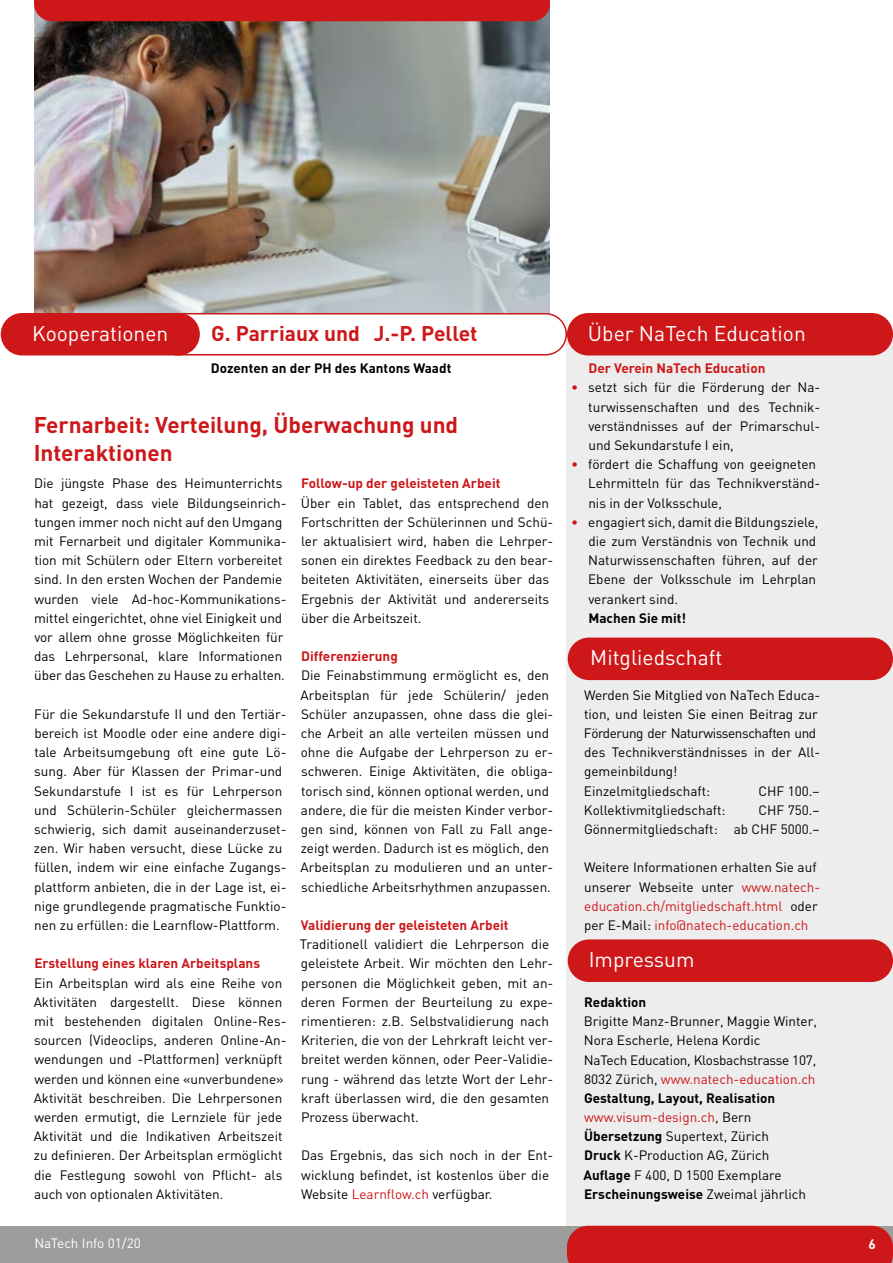
<style>
.page{position:relative;width:893px;height:1263px;background:#fff}
.page>*{position:absolute;margin:0;border:0;box-sizing:border-box;transform-origin:0 0}
.t1{font:700 22.5px/28.2px "DIN";color:#cd1719}
.t2{font:21px "DIN";color:#fff}
.t3{font:700 21px "DIN";color:#cd1719}
.t4{font:13.5px/19.2px "DIN";color:#000}
.t5{font:700 13.5px "DIN";color:#cd1719}
.t6{font:700 13.5px "DIN";color:#000}
.t7{font:13.5px "DIN";color:#fff}
.t8{font:700 13.5px "DIN";color:#fff}
.s1{color:#cd1719}
.s2{font-weight:700}
</style>
<div class="page">
<img style="left:35px;top:21px;width:515px;height:292px">
<div style="left:34px;top:0;width:516px;height:21px;background:#cd1719"></div>
<div style="left:567px;top:330px;width:326px;height:347px;background:#ededed"></div>
<div style="left:567px;top:959px;width:326px;height:297px;background:#ededed"></div>
<div style="left:0;top:1226px;width:626px;height:37px;background:#9d9d9c"></div>
<svg style="left:184px;top:313px;width:383px;height:42px"></svg>
<div style="left:567px;top:1226px;width:326px;height:37px;background:#cd1719"></div>
<div style="left:1px;top:313px;width:199px;height:42px;background:#cd1719;border-radius:21px"></div>
<div style="left:567px;top:660px;width:326px;height:319px;background:#ededed"></div>
<div style="left:568px;top:939px;width:325px;height:43px;background:#cd1719;border-radius:21px"></div>
<div style="left:568px;top:637px;width:325px;height:43px;background:#cd1719;border-radius:21px"></div>
<div style="left:567px;top:313px;width:326px;height:42px;background:#cd1719;border-radius:21px"></div>
<h2 class="t2" style="left:32px;top:320px;width:138px">Kooperationen</h2>
<h2 class="t3" style="left:211px;top:319px;width:268px">G. Parriaux und J.-P. Pellet</h2>
<p class="t6" style="left:211px;top:359px;width:242px">Dozenten an der PH des Kantons Waadt</p>
<h1 class="t1" style="left:34px;top:410px;width:426px">Fernarbeit: Verteilung, Überwachung und<br>Interaktionen</h1>
<p class="t4" style="left:34px;top:474px;width:254px">Die jüngste Phase des Heimunterrichts hat gezeigt, dass viele Bildungseinrich&shy;tungen immer noch nicht auf den Umgang mit Fernarbeit und digitaler Kommunika&shy;tion mit Schülern oder Eltern vorbereitet sind. In den ersten Wochen der Pandemie wurden viele Ad-hoc-Kommunikations&shy;mittel eingerichtet, ohne viel Einigkeit und vor allem ohne grosse Möglichkeiten für das Lehrpersonal, klare Informationen über das Geschehen zu Hause zu erhalten.</p>
<p class="t4" style="left:34px;top:704px;width:254px">Für die Sekundarstufe II und den Tertiär&shy;bereich ist Moodle oder eine andere digi&shy;tale Arbeitsumgebung oft eine gute Lö&shy;sung. Aber für Klassen der Primar-und Sekundarstufe I ist es für Lehrperson und Schülerin-Schüler gleichermassen schwierig, sich damit auseinanderzuset&shy;zen. Wir haben versucht, diese Lücke zu füllen, indem wir eine einfache Zugangs&shy;plattform anbieten, die in der Lage ist, ei&shy;nige grundlegende pragmatische Funktio&shy;nen zu erfüllen: die Learnflow-Plattform.</p>
<p class="t5" style="left:34px;top:955px;width:227px">Erstellung eines klaren Arbeitsplans</p>
<p class="t4" style="left:34px;top:973px;width:254px">Ein Arbeitsplan wird als eine Reihe von Aktivitäten dargestellt. Diese können mit bestehenden digitalen Online-Res&shy;sourcen (Videoclips, anderen Online-An&shy;wendungen und -Plattformen) verknüpft werden und können eine «unverbundene» Aktivität beschreiben. Die Lehrpersonen werden ermutigt, die Lernziele für jede Aktivität und die Indikativen Arbeitszeit zu definieren. Der Arbeitsplan ermöglicht die Festlegung sowohl von Pflicht- als auch von optionalen Aktivitäten.</p>
<p class="t5" style="left:301px;top:475px;width:201px">Follow-up der geleisteten Arbeit</p>
<p class="t4" style="left:301px;top:493px;width:254px">Über ein Tablet, das entsprechend den Fortschritten der Schülerinnen und Schü&shy;ler aktualisiert wird, haben die Lehrper&shy;sonen ein direktes Feedback zu den bear&shy;beiteten Aktivitäten, einerseits über das Ergebnis der Aktivität und andererseits über die Arbeitszeit.</p>
<p class="t5" style="left:301px;top:647px;width:98px">Differenzierung</p>
<p class="t4" style="left:301px;top:666px;width:254px">Die Feinabstimmung ermöglicht es, den Arbeitsplan für jede Schülerin/ jeden Schüler anzupassen, ohne dass die glei&shy;che Arbeit an alle verteilen müssen und ohne die Aufgabe der Lehrperson zu er&shy;schweren. Einige Aktivitäten, die obliga&shy;torisch sind, können optional werden, und andere, die für die meisten Kinder verbor&shy;gen sind, können von Fall zu Fall ange&shy;zeigt werden. Dadurch ist es möglich, den Arbeitsplan zu modulieren und an unter&shy;schiedliche Arbeitsrhythmen anzupassen.</p>
<p class="t5" style="left:301px;top:916px;width:209px">Validierung der geleisteten Arbeit</p>
<p class="t4" style="left:300px;top:934px;width:255px">Traditionell validiert die Lehrperson die geleistete Arbeit. Wir möchten den Lehr&shy;personen die Möglichkeit geben, mit an&shy;deren Formen der Beurteilung zu expe&shy;rimentieren: z.B. Selbstvalidierung nach Kriterien, die von der Lehrkraft leicht ver&shy;breitet werden können, oder Peer-Validie&shy;rung - während das letzte Wort der Lehr&shy;kraft überlassen wird, die den gesamten Prozess überwacht.</p>
<p class="t4" style="left:301px;top:1145px;width:254px">Das Ergebnis, das sich noch in der Ent&shy;wicklung befindet, ist kostenlos über die<br>Website <span class="s1">Learnflow.ch</span> verfügbar.</p>
<p class="t7" style="left:34px;top:1234px;width:108px">NaTech Info 01/20</p>
<h2 class="t2" style="left:588px;top:320px;width:219px">Über NaTech Education</h2>
<p class="t5" style="left:588px;top:359px;width:178px">Der Verein NaTech Education</p>
<p class="t4" style="left:588px;top:378px;width:233px;text-align:justify;text-indent:-17px"><span class="s1">•</span> setzt sich für die Förderung der Na&shy;turwissenschaften und des Technik&shy;verständnisses auf der Primarschul&shy;und Sekundarstufe I ein,</p>
<p class="t4" style="left:588px;top:454px;width:234px;text-indent:-17px"><span class="s1">•</span> fördert die Schaffung von geeigneten<br>Lehrmitteln für das Technikverständ&shy;nis in der Volksschule,</p>
<p class="t4" style="left:588px;top:512px;width:232px;text-indent:-17px"><span class="s1">•</span> engagiert sich, damit die Bildungsziele, die zum Verständnis von Technik und Naturwissenschaften führen, auf der Ebene der Volksschule im Lehrplan verankert sind.</p>
<p class="t6" style="left:588px;top:609px;width:99px">Machen Sie mit!</p>
<h2 class="t2" style="left:590px;top:644px;width:134px">Mitgliedschaft</h2>
<p class="t4" style="left:584px;top:685px;width:238px">Werden Sie Mitglied von NaTech Educa&shy;tion, und leisten Sie einen Beitrag zur<br>Förderung der Naturwissenschaften und des Technikverständnisses in der All&shy;gemeinbildung!<br>Einzelmitgliedschaft:</p>
<p class="t4" style="left:758px;top:781px;width:63px">CHF 100.–</p>
<p class="t4" style="left:584px;top:800px;width:237px;text-align:right">CHF 750.–<br>Gönnermitgliedschaft: ab CHF 5000.–</p>
<p class="t4" style="left:584px;top:858px;width:238px">Weitere Informationen erhalten Sie auf unserer Webseite unter <span class="s1">www.natech&shy;education.ch/mitgliedschaft.html</span> oder per E-Mail: <span class="s1">info@natech-education.ch</span></p>
<h2 class="t2" style="left:589px;top:946px;width:107px">Impressum</h2>
<p class="t4" style="left:584px;top:800px;width:143px">Kollektivmitgliedschaft:</p>
<p class="t6" style="left:584px;top:993px;width:64px">Redaktion</p>
<p class="t4" style="left:584px;top:1011px;width:235px">Brigitte Manz-Brunner, Maggie Winter, Nora Escherle, Helena Kordic<br>NaTech Education, Klosbachstrasse 107, 8032 Zürich, <span class="s1">www.natech-education.ch </span><span class="s2">Gestaltung, Layout, Realisation </span><span class="s1">www.visum-design.ch</span>, Bern <span class="s2">Übersetzung</span> Supertext, Zürich<br><span class="s2">Druck</span> K-Production AG, Zürich <span class="s2">Auflage</span> F 400, D 1500 Exemplare <span class="s2">Erscheinungsweise</span> Zweimal jährlich</p>
<p class="t8" style="left:868px;top:1235px;width:9px">6</p>
</div>
